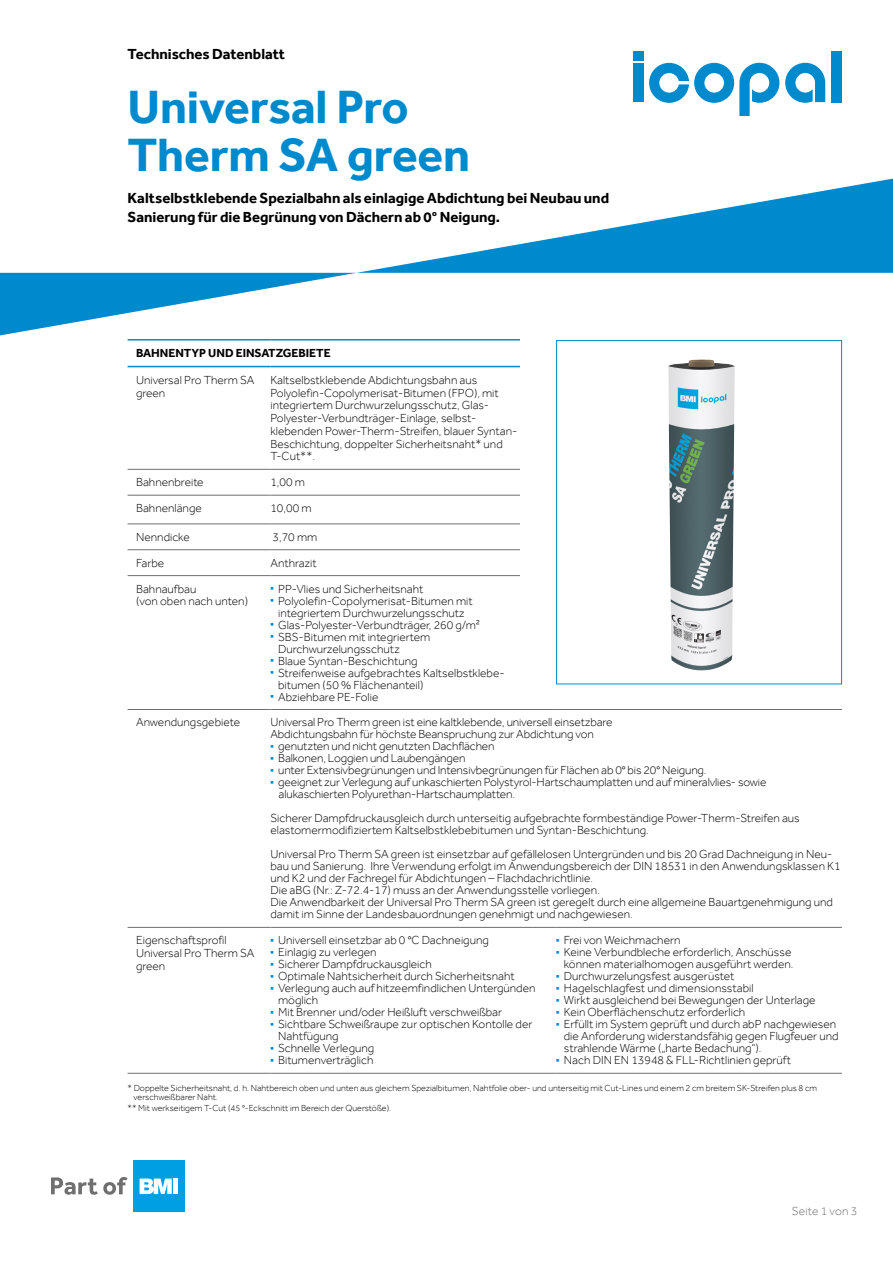
<style>
.page{position:relative;width:893px;height:1263px;background:#fff}
.page>*{position:absolute;margin:0;border:0;box-sizing:border-box;transform-origin:0 0}
.t1{font:700 48px/48px "Effra";letter-spacing:-.005em;color:#008ace}
.t2{font:700 15px/18.9px "Effra";color:#000}
.t3{font:300 12px/12px "Effra";color:#000}
.t4{font:700 12px "Effra";color:#000}
.t5{font:300 12px "Effra";letter-spacing:.015em;color:#706f6f}
.t6{font:300 9px/9px "Effra";color:#000}
</style>
<div class="page">
<hr style="left:128px;top:339px;width:142px;height:1px;background:#008ace">
<hr style="left:270px;top:339px;width:286px;height:1px;background:#008ace">
<hr style="left:128px;top:366px;width:142px;height:1px;background:#008ace">
<hr style="left:270px;top:366px;width:286px;height:1px;background:#008ace">
<hr style="left:128px;top:469px;width:142px;height:1px;background:#706f6f">
<hr style="left:128px;top:495px;width:142px;height:1px;background:#706f6f">
<hr style="left:128px;top:523px;width:142px;height:1px;background:#706f6f">
<hr style="left:128px;top:549px;width:142px;height:1px;background:#706f6f">
<hr style="left:128px;top:575px;width:142px;height:1px;background:#706f6f">
<hr style="left:128px;top:709px;width:142px;height:1px;background:#706f6f">
<hr style="left:128px;top:927px;width:142px;height:1px;background:#706f6f">
<hr style="left:128px;top:1073px;width:142px;height:1px;background:#706f6f">
<hr style="left:270px;top:469px;width:286px;height:1px;background:#706f6f">
<hr style="left:270px;top:495px;width:286px;height:1px;background:#706f6f">
<hr style="left:270px;top:523px;width:286px;height:1px;background:#706f6f">
<hr style="left:270px;top:549px;width:286px;height:1px;background:#706f6f">
<hr style="left:270px;top:575px;width:286px;height:1px;background:#706f6f">
<hr style="left:270px;top:709px;width:286px;height:1px;background:#706f6f">
<hr style="left:556px;top:709px;width:286px;height:1px;background:#706f6f">
<hr style="left:270px;top:927px;width:286px;height:1px;background:#706f6f">
<hr style="left:556px;top:927px;width:286px;height:1px;background:#706f6f">
<hr style="left:270px;top:1073px;width:286px;height:1px;background:#706f6f">
<hr style="left:556px;top:1073px;width:286px;height:1px;background:#706f6f">
<div style="left:520px;top:332px;width:326px;height:373px;background:#fff"></div>
<img style="left:668px;top:359px;width:67px;height:312px">
<div style="left:556px;top:340px;width:286px;height:344px;border:1px solid #008ace"></div>
<div style="left:133px;top:1161px;width:51px;height:51px;background:#009fe3"></div>
<svg style="left:140px;top:1178px;width:32px;height:16px"></svg>
<div style="left:173px;top:1178px;width:5px;height:16px;background:#fff"></div>
<svg style="left:51px;top:1177px;width:77px;height:18px"></svg>
<div style="left:831px;top:51px;width:11px;height:51px;background:#008ace"></div>
<div style="left:633px;top:64px;width:10px;height:38px;background:#008ace"></div>
<div style="left:633px;top:51px;width:10px;height:10px;background:#008ace"></div>
<svg style="left:785px;top:63px;width:40px;height:40px"></svg>
<svg style="left:649px;top:63px;width:130px;height:53px"></svg>
<svg style="left:0;top:179px;width:893px;height:156px"></svg>
<p class="t2" style="left:128px;top:45px;width:159px">Technisches Datenblatt</p>
<h1 class="t1" style="left:128px;top:83px;width:344px">Universal Pro<br>Therm SA green</h1>
<p class="t2" style="left:128px;top:189px;width:483px">Kaltselbstklebende Spezialbahn als einlagige Abdichtung bei Neubau und<br>Sanierung für die Begrünung von Dächern ab 0° Neigung.</p>
<p class="t4" style="left:136px;top:346px;width:196px">BAHNENTYP UND EINSATZGEBIETE</p>
<p class="t3" style="left:136px;top:373px;width:120px;line-height:12.8px">Universal Pro Therm SA green</p>
<p class="t3" style="left:270px;top:373px;width:248px;line-height:12.8px">Kaltselbstklebende Abdichtungsbahn aus Polyolefin-Copolymerisat-Bitumen (FPO), mit integriertem Durchwurzelungsschutz, Glas-Polyester-Verbundträger-Einlage, selbst&shy;klebenden Power-Therm-Streifen, blauer Syntan-Beschichtung, doppelter Sicherheitsnaht* und T-Cut**.</p>
<p class="t3" style="left:136px;top:476px;width:69px">Bahnenbreite</p>
<p class="t3" style="left:270px;top:476px;width:36px">1,00 m</p>
<p class="t3" style="left:136px;top:502px;width:67px">Bahnenlänge</p>
<p class="t3" style="left:270px;top:502px;width:43px">10,00 m</p>
<p class="t3" style="left:136px;top:531px;width:55px">Nenndicke</p>
<p class="t3" style="left:273px;top:531px;width:46px">3,70 mm</p>
<p class="t3" style="left:136px;top:556px;width:30px">Farbe</p>
<p class="t3" style="left:270px;top:556px;width:48px">Anthrazit</p>
<p class="t3" style="left:136px;top:582px;width:113px;line-height:12.8px">Bahnaufbau<br>(von oben nach unten)</p>
<p class="t3" style="left:270px;top:582px;width:155px"><sup>■</sup> PP-Vlies und Sicherheitsnaht</p>
<p class="t3" style="left:270px;top:594px;width:204px;text-align:center"><sup>■</sup> Polyolefin-Copolymerisat-Bitumen mit integriertem Durchwurzelungsschutz</p>
<p class="t3" style="left:270px;top:618px;width:211px"><sup>■</sup> Glas-Polyester-Verbundträger, 260 g/m²</p>
<p class="t3" style="left:278px;top:630px;width:154px;text-indent:-8px"><sup>■</sup> SBS-Bitumen mit integriertem<br>Durchwurzelungsschutz</p>
<p class="t3" style="left:270px;top:654px;width:149px"><sup>■</sup> Blaue Syntan-Beschichtung</p>
<p class="t3" style="left:278px;top:666px;width:228px;text-indent:-8px"><sup>■</sup> Streifenweise aufgebrachtes Kaltselbstklebe&shy;bitumen (50 % Flächenanteil)</p>
<p class="t3" style="left:270px;top:690px;width:109px"><sup>■</sup> Abziehbare PE-Folie</p>
<p class="t3" style="left:136px;top:716px;width:106px">Anwendungsgebiete</p>
<p class="t3" style="left:270px;top:716px;width:344px">Universal Pro Therm green ist eine kaltklebende, universell einsetzbare<br>Abdichtungsbahn für höchste Beanspruchung zur Abdichtung von</p>
<p class="t3" style="left:270px;top:740px;width:226px"><sup>■</sup> genutzten und nicht genutzten Dachflächen</p>
<p class="t3" style="left:270px;top:752px;width:197px"><sup>■</sup> Balkonen, Loggien und Laubengängen</p>
<p class="t3" style="left:270px;top:764px;width:438px"><sup>■</sup> unter Extensivbegrünungen und Intensivbegrünungen für Flächen ab 0° bis 20° Neigung.</p>
<p class="t3" style="left:279px;top:776px;width:489px;text-indent:-8px"><sup>■</sup> geeignet zur Verlegung auf unkaschierten Polystyrol-Hartschaumplatten und auf mineralvlies- sowie alukaschierten Polyurethan-Hartschaumplatten.</p>
<p class="t3" style="left:270px;top:812px;width:531px">Sicherer Dampfdruckausgleich durch unterseitig aufgebrachte formbeständige Power-Therm-Streifen aus elastomermodifiziertem Kaltselbstklebebitumen und Syntan-Beschichtung.</p>
<p class="t3" style="left:270px;top:848px;width:572px">Universal Pro Therm SA green ist einsetzbar auf gefällelosen Untergründen und bis 20 Grad Dachneigung in Neu&shy;bau und Sanierung. Ihre Verwendung erfolgt im Anwendungsbereich der DIN 18531 in den Anwendungsklassen K1 und K2 und der Fachregel für Abdichtungen – Flachdachrichtlinie.<br>Die aBG (Nr.: Z-72.4-17) muss an der Anwendungsstelle vorliegen.<br>Die Anwendbarkeit der Universal Pro Therm SA green ist geregelt durch eine allgemeine Bauartgenehmigung und damit im Sinne der Landesbauordnungen genehmigt und nachgewiesen.</p>
<p class="t3" style="left:136px;top:934px;width:120px;line-height:12.8px">Eigenschaftsprofil<br>Universal Pro Therm SA green</p>
<p class="t3" style="left:270px;top:934px;width:220px"><sup>■</sup> Universell einsetzbar ab 0 °C Dachneigung</p>
<p class="t3" style="left:556px;top:934px;width:126px"><sup>■</sup> Frei von Weichmachern</p>
<p class="t3" style="left:556px;top:946px;width:239px;text-align:right"><sup>■</sup> Keine Verbundbleche erforderlich, Anschüsse können materialhomogen ausgeführt werden.</p>
<p class="t3" style="left:556px;top:970px;width:180px"><sup>■</sup> Durchwurzelungsfest ausgerüstet</p>
<p class="t3" style="left:556px;top:982px;width:199px"><sup>■</sup> Hagelschlagfest und dimensionsstabil</p>
<p class="t3" style="left:556px;top:994px;width:261px"><sup>■</sup> Wirkt ausgleichend bei Bewegungen der Unterlage</p>
<p class="t3" style="left:556px;top:1006px;width:191px"><sup>■</sup> Kein Oberflächenschutz erforderlich</p>
<p class="t3" style="left:564px;top:1018px;width:276px;text-indent:-8px"><sup>■</sup> Erfüllt im System geprüft und durch abP nachgewiesen die Anforderung widerstandsfähig gegen Flugfeuer und strahlende Wärme („harte Bedachung“).</p>
<p class="t3" style="left:556px;top:1054px;width:236px"><sup>■</sup> Nach DIN EN 13948 &amp; FLL-Richtlinien geprüft</p>
<p class="t6" style="left:134px;top:1083px;width:685px;text-indent:-6px">* Doppelte Sicherheitsnaht, d. h. Nahtbereich oben und unten aus gleichem Spezialbitumen, Nahtfolie ober- und unterseitig mit Cut-Lines und einem 2 cm breitem SK-Streifen plus 8 cm verschweißbarer Naht.</p>
<p class="t6" style="left:128px;top:1103px;width:265px">** Mit werkseitigem T-Cut (45 °-Eckschnitt im Bereich der Querstöße).</p>
<p class="t3" style="left:270px;top:946px;width:108px"><sup>■</sup> Einlagig zu verlegen</p>
<p class="t3" style="left:270px;top:958px;width:163px"><sup>■</sup> Sicherer Dampfdruckausgleich</p>
<p class="t3" style="left:270px;top:970px;width:246px"><sup>■</sup> Optimale Nahtsicherheit durch Sicherheitsnaht</p>
<p class="t3" style="left:278px;top:982px;width:259px;text-indent:-8px"><sup>■</sup> Verlegung auch auf hitzeemfindlichen Untergünden möglich</p>
<p class="t3" style="left:270px;top:1006px;width:233px"><sup>■</sup> Mit Brenner und/oder Heißluft verschweißbar</p>
<p class="t3" style="left:278px;top:1018px;width:256px;text-indent:-8px"><sup>■</sup> Sichtbare Schweißraupe zur optischen Kontolle der<br>Nahtfügung</p>
<p class="t3" style="left:270px;top:1042px;width:105px"><sup>■</sup> Schnelle Verlegung</p>
<p class="t3" style="left:270px;top:1054px;width:105px"><sup>■</sup> Bitumenverträglich</p>
<p class="t5" style="left:792px;top:1203px;width:67px">Seite 1 von 3</p>
</div>
